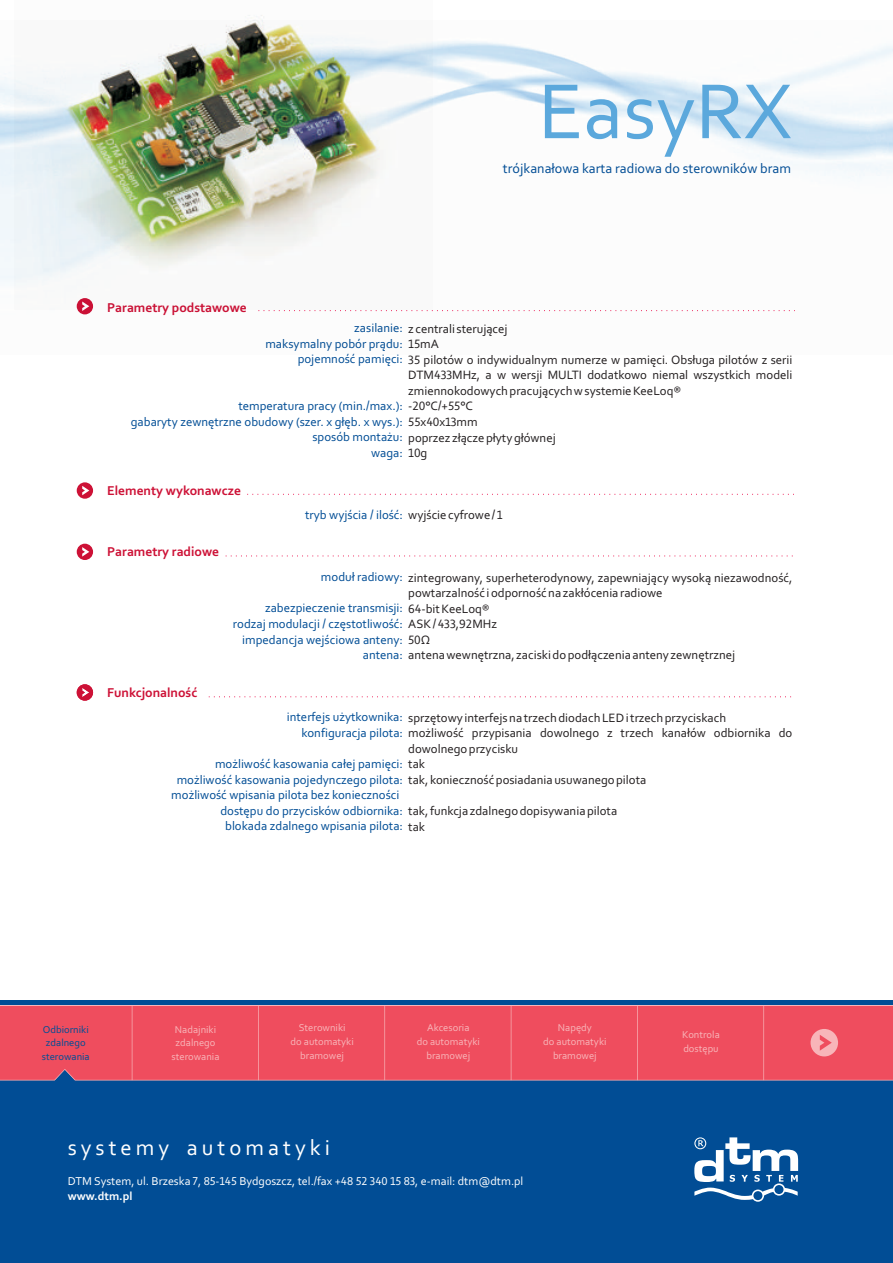
<style>
.page{position:relative;width:893px;height:1263px;background:#fff}
.page>*{position:absolute;margin:0;border:0;box-sizing:border-box;transform-origin:0 0}
.t1{font:81.75px "Corebal";color:#5ba8dc}
.t2{font:22.5px "Corbel";letter-spacing:.18em;color:#fff}
.t3{font:14.1px "Corebal";color:#014d95}
.t4{font:700 13.5px "Corbel";color:#cd1136}
.t5{font:12.75px/15.6px "Corebal";color:#231f20}
.t6{font:12.75px/15.3px "Corebal";color:#014d95}
.t7{font:12px "Corebal";color:#fff}
.t8{font:700 12px "Corebal";color:#fff}
.t9{font:10.5px/13.8px "Corbel";color:#f8b5b9;text-align:center}
.t10{font:10.5px/13.8px "Corbel";color:#014d95;text-align:center}
.s1{color:#231f20}
.s2{color:#014d95}
</style>
<div class="page">
<svg style="left:77px;top:482px;width:16px;height:17px"></svg>
<svg style="left:247px;top:494px;width:547px;height:1px"></svg>
<svg style="left:77px;top:544px;width:16px;height:16px"></svg>
<svg style="left:226px;top:555px;width:567px;height:1px"></svg>
<svg style="left:209px;top:696px;width:583px;height:1px"></svg>
<div style="left:0;top:1000px;width:893px;height:263px;background:#014d95"></div>
<div style="left:0;top:1006px;width:893px;height:63px;background:#ef4d5e"></div>
<svg style="left:810px;top:1029px;width:28px;height:27px"></svg>
<hr style="left:763px;top:1005px;width:1px;height:75px;background:#f8b5b9">
<hr style="left:637px;top:1005px;width:1px;height:75px;background:#f8b5b9">
<hr style="left:511px;top:1005px;width:1px;height:75px;background:#f8b5b9">
<hr style="left:384px;top:1005px;width:1px;height:75px;background:#f8b5b9">
<hr style="left:258px;top:1005px;width:1px;height:75px;background:#f8b5b9">
<hr style="left:132px;top:1005px;width:1px;height:75px;background:#f8b5b9">
<svg style="left:0;top:1069px;width:893px;height:11px;background:#ec4f60"></svg>
<hr style="left:0;top:1005px;width:893px;height:1px;background:#f8b5b9">
<svg style="left:694px;top:1137px;width:104px;height:65px"></svg>
<svg style="left:77px;top:684px;width:16px;height:17px"></svg>
<img style="left:0;top:21px;width:893px;height:294px">
<p class="t4" style="left:107px;top:302px;width:141px">Parametry podstawowe</p>
<h1 class="t1" style="left:538px;top:77px;width:255px">EasyRX</h1>
<p class="t3" style="left:503px;top:163px;width:290px">trójkanałowa karta radiowa do sterowników bram</p>
<p class="t6" style="left:265px;top:322px;width:244px;text-indent:89px">zasilanie: <span class="s1">z centrali sterującej </span>maksymalny pobór prądu: <span class="s1">15mA</span></p>
<p class="t5" style="left:298px;top:353px;width:496px"><span class="s2">pojemność pamięci:</span> 35 pilotów o indywidualnym numerze w pamięci. Obsługa pilotów z serii</p>
<p class="t6" style="left:238px;top:399px;width:236px">temperatura pracy (min./max.): <span class="s1">-20°C/+55°C</span></p>
<p class="t6" style="left:131px;top:415px;width:348px">gabaryty zewnętrzne obudowy (szer. x głęb. x wys.): <span class="s1">55x40x13mm</span></p>
<p class="t5" style="left:312px;top:431px;width:245px"><span class="s2">sposób montażu:</span> poprzez złącze płyty głównej</p>
<p class="t6" style="left:371px;top:446px;width:58px">waga: <span class="s1">10g</span></p>
<p class="t5" style="left:408px;top:368px;width:386px">DTM433MHz, a w wersji MULTI dodatkowo niemal wszystkich modeli zmiennokodowych pracujących w systemie KeeLoq®</p>
<p class="t4" style="left:107px;top:485px;width:135px">Elementy wykonawcze</p>
<p class="t4" style="left:107px;top:546px;width:113px">Parametry radiowe</p>
<p class="t6" style="left:305px;top:508px;width:199px">tryb wyjścia / ilość: <span class="s1">wyjście cyfrowe / 1</span></p>
<p class="t4" style="left:107px;top:687px;width:92px">Funkcjonalność</p>
<p class="t5" style="left:321px;top:571px;width:473px"><span class="s2">moduł radiowy:</span> zintegrowany, superheterodynowy, zapewniający wysoką niezawodność,</p>
<p class="t6" style="left:265px;top:602px;width:226px">zabezpieczenie transmisji: <span class="s1">64-bit KeeLoq®</span></p>
<p class="t6" style="left:233px;top:617px;width:266px">rodzaj modulacji / częstotliwość: <span class="s1">ASK / 433,92MHz</span></p>
<p class="t6" style="left:242px;top:633px;width:189px">impedancja wejściowa anteny: <span class="s1">50Ω</span></p>
<p class="t5" style="left:363px;top:648px;width:374px"><span class="s2">antena:</span> antena wewnętrzna, zaciski do podłączenia anteny zewnętrznej</p>
<p class="t5" style="left:408px;top:586px;width:256px">powtarzalność i odporność na zakłócenia radiowe</p>
<p class="t5" style="left:302px;top:711px;width:492px;text-indent:-15px"><span class="s2">interfejs użytkownika:</span> sprzętowy interfejs na trzech diodach LED i trzech przyciskach <span class="s2">konfiguracja pilota:</span> możliwość przypisania dowolnego z trzech kanałów odbiornika do</p>
<p class="t6" style="left:215px;top:757px;width:212px">możliwość kasowania całej pamięci: <span class="s1">tak</span></p>
<p class="t5" style="left:177px;top:773px;width:471px"><span class="s2">możliwość kasowania pojedynczego pilota:</span> tak, konieczność posiadania usuwanego pilota</p>
<p class="t6" style="left:171px;top:788px;width:230px">możliwość wpisania pilota bez konieczności</p>
<p class="t5" style="left:220px;top:804px;width:398px"><span class="s2">dostępu do przycisków odbiornika:</span> tak, funkcja zdalnego dopisywania pilota</p>
<p class="t6" style="left:225px;top:820px;width:201px">blokada zdalnego wpisania pilota: <span class="s1">tak</span></p>
<p class="t5" style="left:408px;top:742px;width:111px">dowolnego przycisku</p>
<p class="t10" style="left:42px;top:1023px;width:49px">Odbiorniki zdalnego sterowania</p>
<p class="t9" style="left:172px;top:1023px;width:49px">Nadajniki zdalnego sterowania</p>
<p class="t9" style="left:291px;top:1022px;width:65px">Sterowniki<br>do automatyki bramowej</p>
<p class="t9" style="left:417px;top:1022px;width:65px">Akcesoria<br>do automatyki bramowej</p>
<p class="t9" style="left:543px;top:1022px;width:65px">Napędy<br>do automatyki bramowej</p>
<p class="t9" style="left:682px;top:1029px;width:39px;text-align:left">Kontrola dostępu</p>
<h2 class="t2" style="left:68px;top:1138px;width:264px">systemy automatyki</h2>
<p class="t7" style="left:68px;top:1176px;width:457px">DTM System, ul. Brzeska 7, 85-145 Bydgoszcz, tel./fax +48 52 340 15 83, e-mail: dtm@dtm.pl</p>
<p class="t8" style="left:68px;top:1191px;width:66px">www.dtm.pl</p>
</div>
